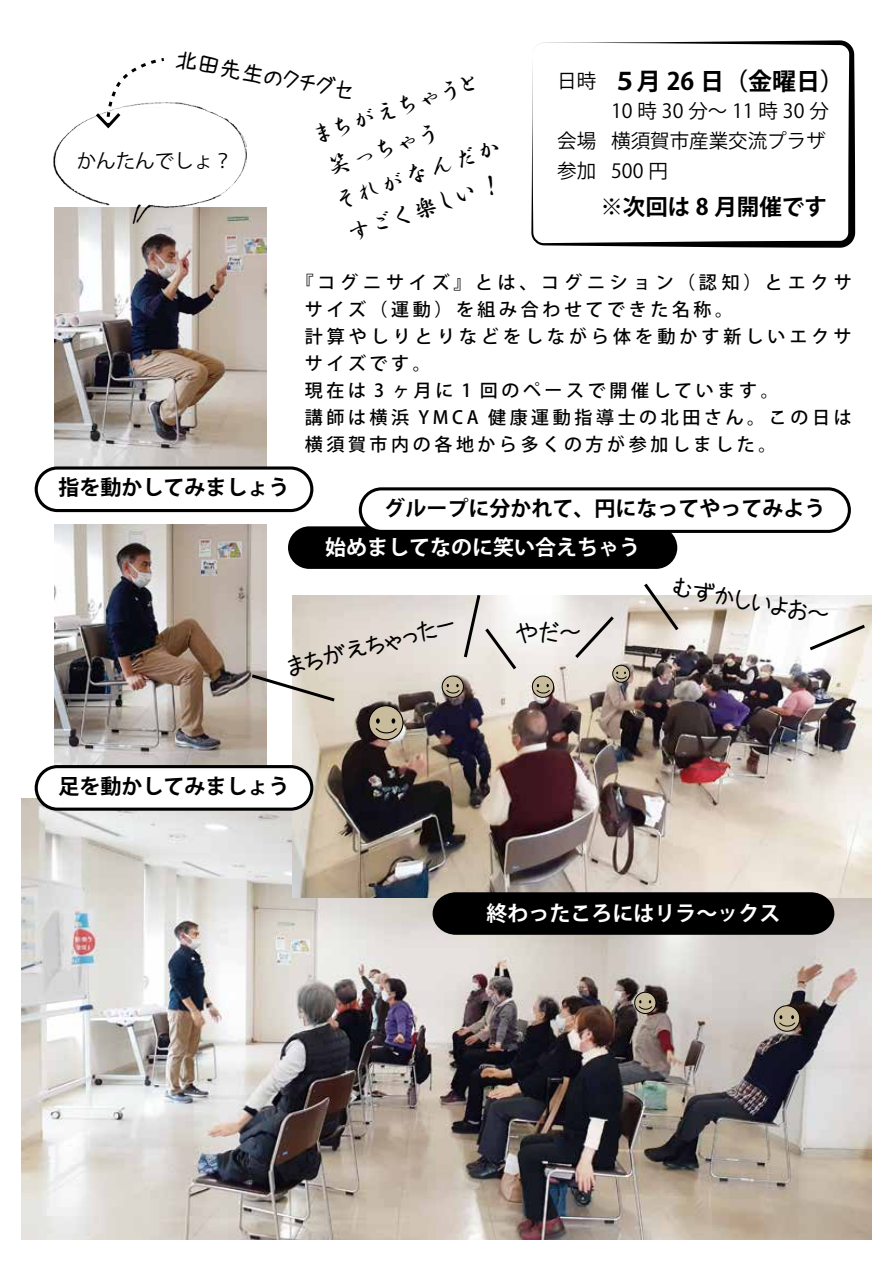
<style>
.page{position:relative;width:893px;height:1263px;background:#fff}
.page>*{position:absolute;margin:0;border:0;box-sizing:border-box;transform-origin:0 0}
.t1{font:24px/34.5px "HGP Gyoshotai";color:#000}
.t2{font:24px "HONYA JI";color:#000}
.t3{font:700 24px "Koz Go Pr 6 N";color:#000}
.t4{font:700 22.5px "Koz Go Pr 6 N";color:#000}
.t5{font:22.5px "HONYA JI";color:#000}
.t6{font:700 21px "Koz Go Pr 6 N";color:#000}
.t7{font:700 21px "Koz Go Pr 6 N";color:#fff}
.t8{font:19.5px/30px "Koz Go Pr 6 N";color:#000}
.t9{font:500 18px/27px "Koz Go Pr 6 N";letter-spacing:.2em;color:#000}
.t10{font:500 18px "Koz Go Pr 6 N";letter-spacing:.27em;color:#000}
.t11{font:500 18px "Koz Go Pr 6 N";letter-spacing:.225em;color:#000}
</style>
<div class="page">
<svg style="left:531px;top:40px;width:324px;height:208px"></svg>
<img style="left:21px;top:799px;width:851px;height:440px">
<img style="left:293px;top:595px;width:579px;height:302px">
<img style="left:54px;top:207px;width:213px;height:259px">
<img style="left:54px;top:525px;width:213px;height:240px">
<div style="left:288px;top:526px;width:389px;height:43px;background:#000;border-radius:21px"></div>
<div style="left:433px;top:892px;width:401px;height:43px;background:#000"></div>
<div style="left:35px;top:466px;width:278px;height:46px;border:3px solid #000;border-radius:21px"></div>
<div style="left:36px;top:767px;width:276px;height:42px;background:#fff;border-radius:21px"></div>
<div style="left:35px;top:765px;width:278px;height:46px;border:3px solid #000;border-radius:21px"></div>
<div style="left:360px;top:489px;width:489px;height:42px;background:#fff;border-radius:21px"></div>
<div style="left:359px;top:487px;width:492px;height:46px;border:3px solid #000;border-radius:21px"></div>
<svg style="left:249px;top:672px;width:89px;height:32px"></svg>
<svg style="left:572px;top:613px;width:45px;height:48px;background:#d9d4d1"></svg>
<svg style="left:462px;top:595px;width:57px;height:78px"></svg>
<svg style="left:641px;top:583px;width:40px;height:51px"></svg>
<svg style="left:806px;top:622px;width:62px;height:31px"></svg>
<img style="left:53px;top:103px;width:193px;height:121px">
<svg style="left:96px;top:58px;width:71px;height:70px"></svg>
<div style="left:442px;top:676px;width:21px;height:21px;background:#c9bc9c;border-radius:50%"></div>
<div style="left:442px;top:676px;width:22px;height:22px;border:1px solid #000;border-radius:50%"></div>
<svg style="left:446px;top:684px;width:14px;height:10px"></svg>
<div style="left:635px;top:992px;width:21px;height:21px;background:#c9bc9c;border-radius:50%"></div>
<div style="left:634px;top:992px;width:22px;height:22px;border:1px solid #000;border-radius:50%"></div>
<svg style="left:638px;top:1000px;width:15px;height:10px"></svg>
<div style="left:774px;top:1006px;width:26px;height:25px;background:#c9bc9c;border-radius:50%"></div>
<div style="left:774px;top:1005px;width:26px;height:27px;border:1px solid #000;border-radius:50%"></div>
<svg style="left:779px;top:1015px;width:17px;height:12px"></svg>
<svg style="left:532px;top:676px;width:22px;height:21px"></svg>
<div style="left:532px;top:676px;width:22px;height:22px;border:1px solid #000;border-radius:50%"></div>
<svg style="left:536px;top:684px;width:14px;height:10px"></svg>
<svg style="left:613px;top:665px;width:17px;height:17px"></svg>
<div style="left:612px;top:665px;width:18px;height:17px;border:1px solid #000;border-radius:50%"></div>
<svg style="left:616px;top:671px;width:11px;height:8px"></svg>
<div style="left:369px;top:706px;width:34px;height:34px;background:#c9bc9c;border-radius:50%"></div>
<div style="left:368px;top:705px;width:35px;height:35px;border:1px solid #000;border-radius:50%"></div>
<svg style="left:375px;top:718px;width:23px;height:16px"></svg>
<p class="t5" style="left:177px;top:48px;width:182px;rotate:10deg">北田先生のクチグセ</p>
<h1 class="t1" style="left:310px;top:120px;width:172px;rotate:-19deg">まちがえちゃうと笑っちゃう<br>それがなんだかすごく楽しい!</h1>
<p class="t8" style="left:77px;top:146px;width:158px">かんたんでしょ?</p>
<p class="t8" style="left:557px;top:66px;width:40px">日時</p>
<p class="t8" style="left:557px;top:126px;width:40px">会場</p>
<p class="t8" style="left:557px;top:156px;width:40px">参加</p>
<h1 class="t3" style="left:613px;top:68px;width:233px">５月 26 日（金曜日(</h1>
<p class="t8" style="left:611px;top:96px;width:219px">10 時 30 分～ 11 時 30 分横須賀市産業交流プラザ</p>
<p class="t8" style="left:611px;top:156px;width:58px">500 円</p>
<p class="t4" style="left:600px;top:194px;width:228px">※次回は 8 月開催です</p>
<p class="t10" style="left:296px;top:273px;width:557px">『コグニサイズ』とは、コグニション（認知）とエクサ</p>
<p class="t9" style="left:305px;top:297px;width:430px">サイズ（運動）を組み合わせてできた名称。</p>
<p class="t11" style="left:305px;top:327px;width:548px">計算やしりとりなどをしながら体を動かす新しいエクサ</p>
<p class="t9" style="left:305px;top:351px;width:127px">サイズです。</p>
<p class="t9" style="left:462px;top:378px;width:319px">1 回のペースで開催しています。</p>
<p class="t9" style="left:305px;top:378px;width:81px">現在は 3</p>
<p class="t9" style="left:392px;top:378px;width:63px">ヶ月に</p>
<p class="t6" style="left:59px;top:476px;width:233px">指を動かしてみましょう</p>
<p class="t9" style="left:488px;top:405px;width:365px">健康運動指導士の北田さん。この日は</p>
<p class="t9" style="left:305px;top:405px;width:473px">講師は横浜<br>横須賀市内の各地から多くの方が参加しました。</p>
<p class="t9" style="left:419px;top:405px;width:61px">YMCA</p>
<p class="t6" style="left:384px;top:497px;width:442px">グループに分かれて、円になってやってみよう</p>
<p class="t7" style="left:325px;top:536px;width:316px">始めましてなのに笑い合えちゃう</p>
<h1 class="t2" style="left:284px;top:656px;width:175px;rotate:-15deg">まちがえちゃったー</h1>
<h1 class="t2" style="left:515px;top:620px;width:68px">やだ~</h1>
<p class="t6" style="left:59px;top:774px;width:233px">足を動かしてみましょう</p>
<h1 class="t2" style="left:675px;top:575px;width:163px;rotate:10deg">むずかしいよお~</h1>
<p class="t7" style="left:486px;top:902px;width:295px">終わったころにはリラ～ックス</p>
</div>
